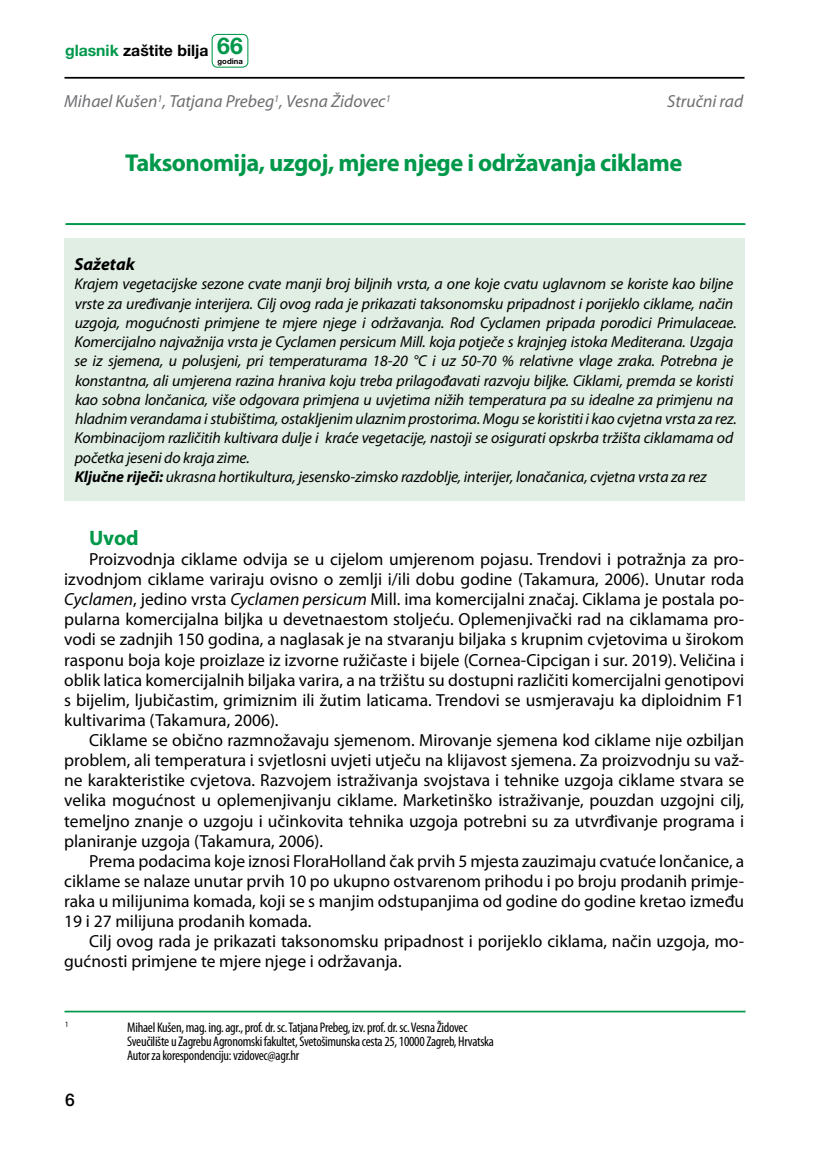
<style>
.page{position:relative;width:819px;height:1166px;background:#fff}
.page>*{position:absolute;margin:0;border:0;box-sizing:border-box;transform-origin:0 0}
.t1{font:700 24.5px "Myriad Pro";letter-spacing:-.02em;color:#00984a}
.t2{font:700 21px "Myriad Pro";color:#00984a}
.t3{font:17.5px/20.1px "Myriad Pro";color:#000;text-align:justify}
.t4{font:italic 17.5px "Myriad Pro";color:#6d6e71}
.t5{font:italic 700 17.5px "Myriad Pro";color:#000}
.t6{font:500 17.5px "Helvetica Neue LT Pro";color:#000}
.t7{font:italic 15.75px/19.2px "Myriad Pro";letter-spacing:-.01em;color:#000}
.t8{font:700 15.75px "Helvetica Neue LT Pro";color:#000}
.t9{font:condensed 14px/14px "Myriad Pro";letter-spacing:-.02em;color:#000}
.t10{font:condensed 8.22px "Myriad Pro";color:#000}
.t11{font:700 7.7px "Helvetica Neue LT Pro";color:#000}
.s1{color:#00984a}
.s2{font-size:23.1px;color:#00984a}
.s3{font-weight:700}
.s4{font-style:italic}
</style>
<div class="page">
<hr style="left:64px;top:77px;width:680px;height:2px;background:#000">
<hr style="left:65px;top:223px;width:679px;height:2px;background:#00984a">
<div style="left:211px;top:34px;width:37px;height:34px;border:1px solid #00984a;border-radius:5px"></div>
<hr style="left:66px;top:223px;width:679px;height:2px;background:#00984a">
<div style="left:64px;top:238px;width:680px;height:263px;background:#e0eee4"></div>
<hr style="left:64px;top:1010px;width:681px;height:2px;background:#00984a">
<p class="t8" style="left:65px;top:41px;width:179px"><span class="s1">glasnik</span> zaštite bilja <span class="s2">66</span></p>
<p class="t11" style="left:217px;top:56px;width:27px">godina</p>
<p class="t4" style="left:64px;top:91px;width:328px">Mihael Kušen<sup>1</sup>, Tatjana Prebeg<sup>1</sup>, Vesna Židovec<sup>1</sup></p>
<p class="t4" style="left:667px;top:91px;width:77px">Stručni rad</p>
<h1 class="t1" style="left:125px;top:146px;width:558px">Taksonomija, uzgoj, mjere njege i održavanja ciklame</h1>
<p class="t5" style="left:74px;top:253px;width:62px">Sažetak</p>
<p class="t7" style="left:74px;top:274px;width:663px">Krajem vegetacijske sezone cvate manji broj biljnih vrsta, a one koje cvatu uglavnom se koriste kao biljne vrste za uređivanje interijera. Cilj ovog rada je prikazati taksonomsku pripadnost i porijeklo ciklame, način uzgoja, mogućnosti primjene te mjere njege i održavanja. Rod Cyclamen pripada porodici Primulaceae.<br>Komercijalno najvažnija vrsta je Cyclamen persicum Mill. koja potječe s krajnjeg istoka Mediterana. Uzgaja se iz sjemena, u polusjeni, pri temperaturama 18-20 °C i uz 50-70 % relativne vlage zraka. Potrebna je konstantna, ali umjerena razina hraniva koju treba prilagođavati razvoju biljke. Ciklami, premda se koristi kao sobna lončanica, više odgovara primjena u uvjetima nižih temperatura pa su idealne za primjenu na hladnim verandama i stubištima, ostakljenim ulaznim prostorima. Mogu se koristiti i kao cvjetna vrsta za rez.<br>Kombinacijom različitih kultivara dulje i kraće vegetacije, nastoji se osigurati opskrba tržišta ciklamama od početka jeseni do kraja zime.<br><span class="s3">Ključne riječi:</span> ukrasna hortikultura, jesensko-zimsko razdoblje, interijer, lonačanica, cvjetna vrsta za rez</p>
<p class="t2" style="left:89px;top:524px;width:51px">Uvod</p>
<p class="t3" style="left:64px;top:549px;width:681px;text-indent:25px">Proizvodnja ciklame odvija se u cijelom umjerenom pojasu. Trendovi i potražnja za pro&shy;izvodnjom ciklame variraju ovisno o zemlji i/ili dobu godine (Takamura, 2006). Unutar roda <span class="s4">Cyclamen</span>, jedino vrsta <span class="s4">Cyclamen persicum</span> Mill. ima komercijalni značaj. Ciklama je postala po&shy;pularna komercijalna biljka u devetnaestom stoljeću. Oplemenjivački rad na ciklamama pro&shy;vodi se zadnjih 150 godina, a naglasak je na stvaranju biljaka s krupnim cvjetovima u širokom rasponu boja koje proizlaze iz izvorne ružičaste i bijele (Cornea-Cipcigan i sur. 2019). Veličina i oblik latica komercijalnih biljaka varira, a na tržištu su dostupni različiti komercijalni genotipovi s bijelim, ljubičastim, grimiznim ili žutim laticama. Trendovi se usmjeravaju ka diploidnim F1 kultivarima (Takamura, 2006).</p>
<p class="t3" style="left:64px;top:730px;width:681px;text-indent:25px">Ciklame se obično razmnožavaju sjemenom. Mirovanje sjemena kod ciklame nije ozbiljan problem, ali temperatura i svjetlosni uvjeti utječu na klijavost sjemena. Za proizvodnju su važ&shy;ne karakteristike cvjetova. Razvojem istraživanja svojstava i tehnike uzgoja ciklame stvara se velika mogućnost u oplemenjivanju ciklame. Marketinško istraživanje, pouzdan uzgojni cilj, temeljno znanje o uzgoju i učinkovita tehnika uzgoja potrebni su za utvrđivanje programa i planiranje uzgoja (Takamura, 2006).</p>
<p class="t3" style="left:64px;top:850px;width:681px;text-indent:25px">Prema podacima koje iznosi FloraHolland čak prvih 5 mjesta zauzimaju cvatuće lončanice, a ciklame se nalaze unutar prvih 10 po ukupno ostvarenom prihodu i po broju prodanih primje&shy;raka u milijunima komada, koji se s manjim odstupanjima od godine do godine kretao između 19 i 27 milijuna prodanih komada.</p>
<p class="t3" style="left:64px;top:931px;width:681px;text-indent:25px">Cilj ovog rada je prikazati taksonomsku pripadnost i porijeklo ciklama, način uzgoja, mo&shy;gućnosti primjene te mjere njege i održavanja.</p>
<p class="t10" style="left:65px;top:1020px;width:5px">1</p>
<p class="t9" style="left:127px;top:1020px;width:368px">Mihael Kušen, mag. ing. agr., prof. dr. sc. Tatjana Prebeg, izv. prof. dr. sc. Vesna Židovec<br>Sveučilište u Zagrebu Agronomski fakultet, Svetošimunska cesta 25, 10000 Zagreb, Hrvatska<br>Autor za korespondenciju: vzidovec@agr.hr</p>
<p class="t6" style="left:65px;top:1090px;width:11px">6</p>
</div>
